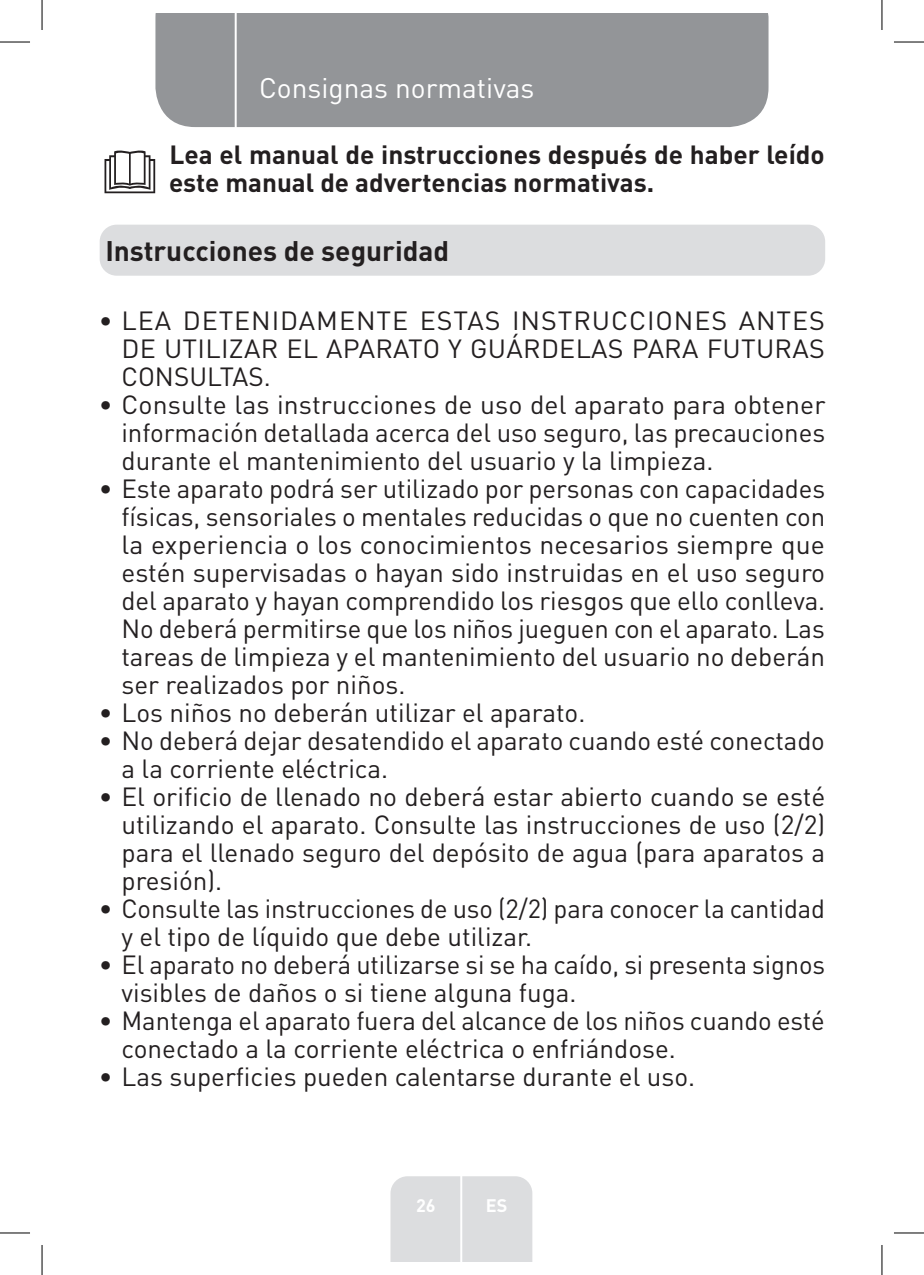
<style>
.page{position:relative;width:924px;height:1275px;background:#fff}
.page>*{position:absolute;margin:0;border:0;box-sizing:border-box;transform-origin:0 0}
.Headline-01{font:700 28px "DIN Pro";color:#231f20}
.t1{font:28px "DIN Pro";color:#fff}
.t2{font:26px/28px "DIN Pro";color:#231f20;text-align:justify}
.Large_Text__3_2_mm{font:700 26px/28px "DIN Pro";color:#231f20}
.t3{font:700 18px "DIN Pro";color:#fff}
</style>
<div class="page">
<div style="left:155px;top:14px;width:613px;height:113px;background:#939598"></div>
<div style="left:390px;top:1176px;width:142px;height:85px;background:#dcdddf"></div>
<hr style="left:460px;top:1153px;width:2px;height:108px;background:#fff">
<hr style="left:234px;top:14px;width:2px;height:116px;background:#fff">
<div style="left:100px;top:225px;width:724px;height:51px;background:#dcdddf;border-radius:17px"></div>
<svg style="left:104px;top:150px;width:51px;height:43px"></svg>
<hr style="left:0;top:42px;width:30px;height:1px;background:#000">
<hr style="left:893px;top:42px;width:30px;height:1px;background:#000">
<hr style="left:0;top:1232px;width:30px;height:1px;background:#000">
<hr style="left:893px;top:1232px;width:30px;height:1px;background:#000">
<hr style="left:42px;top:0;width:1px;height:30px;background:#000">
<hr style="left:42px;top:1245px;width:1px;height:30px;background:#000">
<hr style="left:881px;top:0;width:1px;height:30px;background:#000">
<hr style="left:881px;top:1245px;width:1px;height:30px;background:#000">
<p class="t1" style="left:259px;top:69px;width:277px">Consignas normativas</p>
<p class="Large_Text__3_2_mm" style="left:169px;top:139px;width:657px">Lea el manual de instrucciones después de haber leído este manual de advertencias normativas.</p>
<p class="Headline-01" style="left:105px;top:232px;width:345px">Instrucciones de seguridad</p>
<p class="t2" style="left:121px;top:305px;width:704px;text-indent:-23px">• LEA DETENIDAMENTE ESTAS INSTRUCCIONES ANTES DE UTILIZAR EL APARATO Y GUÁRDELAS PARA FUTURAS CONSULTAS.</p>
<p class="t2" style="left:121px;top:389px;width:705px;text-indent:-23px">• Consulte las instrucciones de uso del aparato para obtener información detallada acerca del uso seguro, las precauciones durante el mantenimiento del usuario y la limpieza.</p>
<p class="t2" style="left:121px;top:473px;width:705px;text-indent:-23px">• Este aparato podrá ser utilizado por personas con capacidades físicas, sensoriales o mentales reducidas o que no cuenten con la experiencia o los conocimientos necesarios siempre que estén supervisadas o hayan sido instruidas en el uso seguro del aparato y hayan comprendido los riesgos que ello conlleva.<br>No deberá permitirse que los niños jueguen con el aparato. Las tareas de limpieza y el mantenimiento del usuario no deberán ser realizados por niños.</p>
<p class="t2" style="left:99px;top:697px;width:488px">• Los niños no deberán utilizar el aparato.</p>
<p class="t2" style="left:121px;top:725px;width:704px;text-indent:-23px">• No deberá dejar desatendido el aparato cuando esté conectado a la corriente eléctrica.</p>
<p class="t2" style="left:121px;top:781px;width:705px;text-indent:-23px">• El orificio de llenado no deberá estar abierto cuando se esté utilizando el aparato. Consulte las instrucciones de uso (2/2) para el llenado seguro del depósito de agua (para aparatos a presión).</p>
<p class="t2" style="left:121px;top:893px;width:704px;text-indent:-23px">• Consulte las instrucciones de uso (2/2) para conocer la cantidad y el tipo de líquido que debe utilizar.</p>
<p class="t2" style="left:121px;top:949px;width:704px;text-indent:-23px">• El aparato no deberá utilizarse si se ha caído, si presenta signos visibles de daños o si tiene alguna fuga.</p>
<p class="t2" style="left:121px;top:1005px;width:704px;text-indent:-23px">• Mantenga el aparato fuera del alcance de los niños cuando esté conectado a la corriente eléctrica o enfriándose.</p>
<p class="t2" style="left:99px;top:1061px;width:597px">• Las superficies pueden calentarse durante el uso.</p>
<p class="t3" style="left:416px;top:1192px;width:21px">26</p>
<p class="t3" style="left:485px;top:1192px;width:23px">ES</p>
</div>
